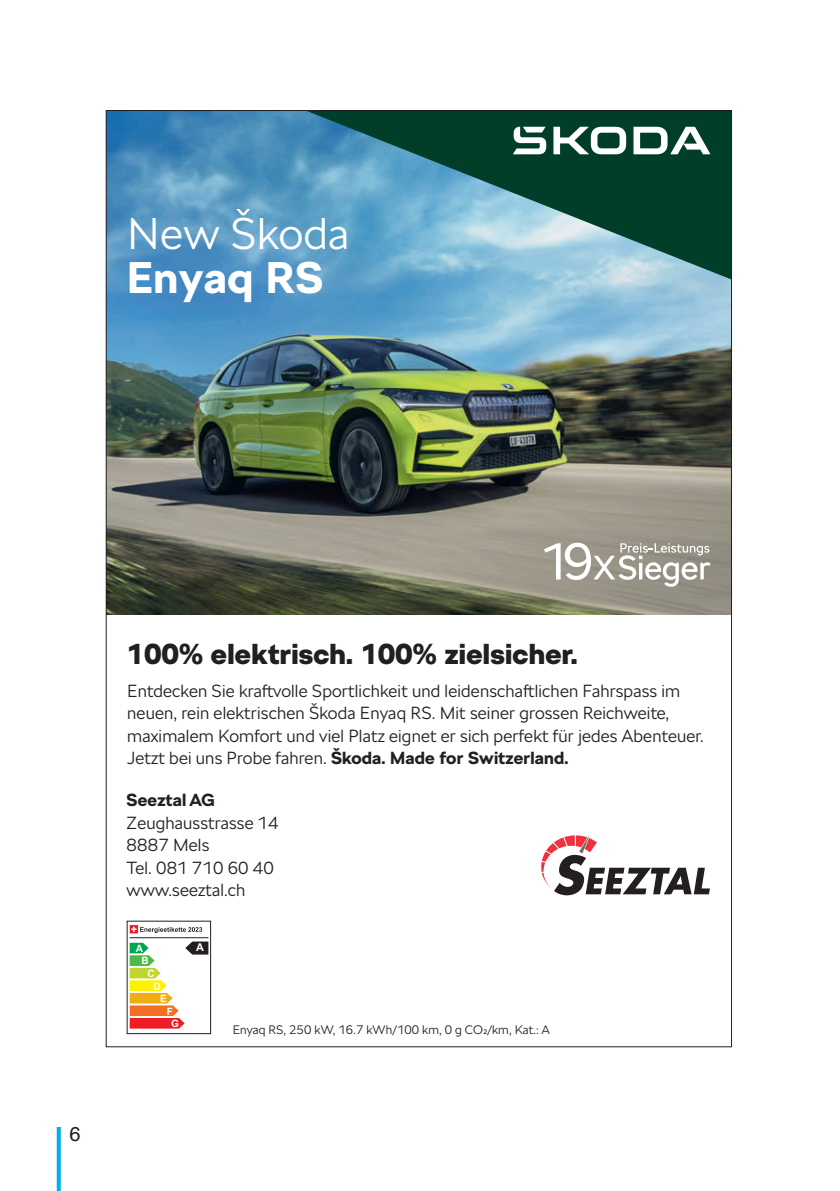
<style>
.page{position:relative;width:840px;height:1191px;background:#fff}
.page>*{position:absolute;margin:0;border:0;box-sizing:border-box;transform-origin:0 0}
.t1{font:300 44px "SKODA Next";letter-spacing:.015em;color:#fff}
.t2{font:700 44px "SKODA Next";letter-spacing:.015em;color:#fff}
.t3{font:900 28.6px "SKODA Next";letter-spacing:.01em;color:#231f20}
.t4{font:20px "Helvetica";color:#231f20}
.t5{font:300 17.4px/22.4px "SKODA Next";letter-spacing:.01em;color:#231f20}
.t6{font:700 17.4px "SKODA Next";letter-spacing:.01em;color:#231f20}
.t7{font:300 12.2px "SKODA Next";letter-spacing:.01em;color:#231f20}
.t8{font:700 10.8px "Arial";color:#fff}
.t9{font:700 10px "Arial";color:#fff}
.s1{font-weight:700}
.s2{font-weight:400;font-size:6.6px}
</style>
<div class="page">
<svg style="left:57px;top:1127px;width:4px;height:64px"></svg>
<img style="left:108px;top:112px;width:621px;height:923px">
<h1 class="t1" style="left:127px;top:208px;width:223px">New Škoda</h1>
<h1 class="t2" style="left:127px;top:252px;width:197px">Enyaq RS</h1>
<p class="t4" style="left:69px;top:1118px;width:13px">6</p>
<h2 class="t3" style="left:127px;top:634px;width:451px">100% elektrisch. 100% zielsicher.</h2>
<p class="t5" style="left:127px;top:679px;width:577px">Entdecken Sie kraftvolle Sportlichkeit und leidenschaftlichen Fahrspass im neuen, rein elektrischen Škoda Enyaq RS. Mit seiner grossen Reichweite, maximalem Komfort und viel Platz eignet er sich perfekt für jedes Abenteuer.<br>Jetzt bei uns Probe fahren. <span class="s1">Škoda. Made for Switzerland.</span></p>
<p class="t6" style="left:127px;top:788px;width:90px">Seeztal AG</p>
<p class="t5" style="left:127px;top:811px;width:153px">Zeughausstrasse 14<br>8887 Mels<br>Tel. 081 710 60 40 www.seeztal.ch</p>
<p class="t9" style="left:136px;top:941px;width:9px">A</p>
<p class="t9" style="left:141px;top:954px;width:9px">B</p>
<p class="t9" style="left:147px;top:966px;width:9px">C</p>
<p class="t9" style="left:153px;top:979px;width:9px">D</p>
<p class="t9" style="left:160px;top:991px;width:8px">E</p>
<p class="t9" style="left:167px;top:1004px;width:8px">F</p>
<p class="t9" style="left:171px;top:1016px;width:9px">G</p>
<p class="t8" style="left:196px;top:940px;width:9px">A</p>
<p class="t7" style="left:233px;top:1021px;width:318px">Enyaq RS, 250 kW, 16.7 kWh/100 km, 0 g CO<span class="s2">2</span>/km, Kat.: A</p>
</div>
